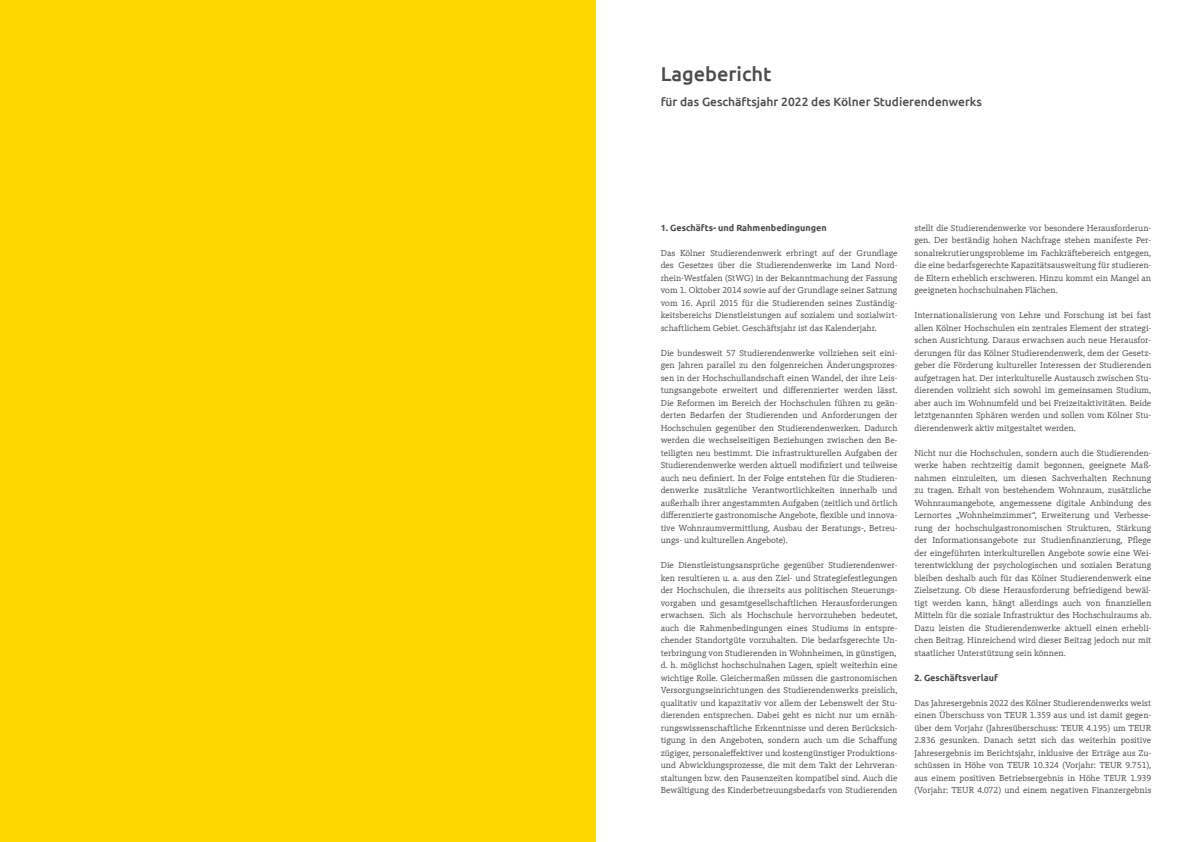
<style>
.page{position:relative;width:1191px;height:842px;background:#fff}
.page>*{position:absolute;margin:0;border:0;box-sizing:border-box;transform-origin:0 0}
.t1{font:500 20px "Ubuntu";color:#4b4b4d}
.t2{font:500 12px "Ubuntu";color:#4b4b4d}
.t3{font:9px/12.5px "Kievit Slab Offc";color:#4b4b4d;text-align:justify}
.t4{font:700 9px "Ubuntu";color:#4b4b4d}
</style>
<div class="page">
<div style="left:0;top:0;width:595px;height:842px;background:#ffd600"></div>
<h1 class="t1" style="left:660px;top:61px;width:112px">Lagebericht</h1>
<h2 class="t2" style="left:660px;top:94px;width:323px">für das Geschäftsjahr 2022 des Kölner Studierendenwerks</h2>
<p class="t4" style="left:660px;top:222px;width:168px">1. Geschäfts- und Rahmenbedingungen</p>
<p class="t3" style="left:660px;top:246px;width:238px">Das Kölner Studierendenwerk erbringt auf der Grundlage des Gesetzes über die Studierendenwerke im Land Nord&shy;rhein-Westfalen (StWG) in der Bekanntmachung der Fassung vom 1. Oktober 2014 sowie auf der Grundlage seiner Satzung vom 16. April 2015 für die Studierenden seines Zuständig&shy;keitsbereichs Dienstleistungen auf sozialem und sozialwirt&shy;schaftlichem Gebiet. Geschäftsjahr ist das Kalenderjahr.</p>
<p class="t3" style="left:660px;top:346px;width:238px">Die bundesweit 57 Studierendenwerke vollziehen seit eini&shy;gen Jahren parallel zu den folgenreichen Änderungsprozes&shy;sen in der Hochschullandschaft einen Wandel, der ihre Leis&shy;tungsangebote erweitert und differenzierter werden lässt.<br>Die Reformen im Bereich der Hochschulen führen zu geän&shy;derten Bedarfen der Studierenden und Anforderungen der Hochschulen gegenüber den Studierendenwerken. Dadurch werden die wechselseitigen Beziehungen zwischen den Be&shy;teiligten neu bestimmt. Die infrastrukturellen Aufgaben der Studierendenwerke werden aktuell modifiziert und teilweise auch neu definiert. In der Folge entstehen für die Studieren&shy;denwerke zusätzliche Verantwortlichkeiten innerhalb und außerhalb ihrer angestammten Aufgaben (zeitlich und örtlich differenzierte gastronomische Angebote, flexible und innova&shy;tive Wohnraumvermittlung, Ausbau der Beratungs-, Betreu&shy;ungs- und kulturellen Angebote).</p>
<p class="t3" style="left:660px;top:559px;width:238px">Die Dienstleistungsansprüche gegenüber Studierendenwer&shy;ken resultieren u. a. aus den Ziel- und Strategiefestlegungen der Hochschulen, die ihrerseits aus politischen Steuerungs&shy;vorgaben und gesamtgesellschaftlichen Herausforderungen erwachsen. Sich als Hochschule hervorzuheben bedeutet, auch die Rahmenbedingungen eines Studiums in entspre&shy;chender Standortgüte vorzuhalten. Die bedarfsgerechte Un&shy;terbringung von Studierenden in Wohnheimen, in günstigen, d. h. möglichst hochschulnahen Lagen, spielt weiterhin eine wichtige Rolle. Gleichermaßen müssen die gastronomischen Versorgungseinrichtungen des Studierendenwerks preislich, qualitativ und kapazitativ vor allem der Lebenswelt der Stu&shy;dierenden entsprechen. Dabei geht es nicht nur um ernäh&shy;rungswissenschaftliche Erkenntnisse und deren Berücksich&shy;tigung in den Angeboten, sondern auch um die Schaffung zügiger, personaleffektiver und kostengünstiger Produktions&shy;und Abwicklungsprozesse, die mit dem Takt der Lehrveran&shy;staltungen bzw. den Pausenzeiten kompatibel sind. Auch die Bewältigung des Kinderbetreuungsbedarfs von Studierenden</p>
<p class="t3" style="left:914px;top:221px;width:238px">stellt die Studierendenwerke vor besondere Herausforderun&shy;gen. Der beständig hohen Nachfrage stehen manifeste Per&shy;sonalrekrutierungsprobleme im Fachkräftebereich entgegen, die eine bedarfsgerechte Kapazitätsausweitung für studieren&shy;de Eltern erheblich erschweren. Hinzu kommt ein Mangel an geeigneten hochschulnahen Flächen.</p>
<p class="t3" style="left:914px;top:309px;width:238px">Internationalisierung von Lehre und Forschung ist bei fast allen Kölner Hochschulen ein zentrales Element der strategi&shy;schen Ausrichtung. Daraus erwachsen auch neue Herausfor&shy;derungen für das Kölner Studierendenwerk, dem der Gesetz&shy;geber die Förderung kultureller Interessen der Studierenden aufgetragen hat. Der interkulturelle Austausch zwischen Stu&shy;dierenden vollzieht sich sowohl im gemeinsamen Studium, aber auch im Wohnumfeld und bei Freizeitaktivitäten. Beide letztgenannten Sphären werden und sollen vom Kölner Stu&shy;dierendenwerk aktiv mitgestaltet werden.</p>
<p class="t3" style="left:914px;top:446px;width:238px">Nicht nur die Hochschulen, sondern auch die Studierenden&shy;werke haben rechtzeitig damit begonnen, geeignete Maß&shy;nahmen einzuleiten, um diesen Sachverhalten Rechnung zu tragen. Erhalt von bestehendem Wohnraum, zusätzliche Wohnraumangebote, angemessene digitale Anbindung des Lernortes „Wohnheimzimmer“, Erweiterung und Verbesse&shy;rung der hochschulgastronomischen Strukturen, Stärkung der Informationsangebote zur Studienfinanzierung, Pflege der eingeführten interkulturellen Angebote sowie eine Wei&shy;terentwicklung der psychologischen und sozialen Beratung bleiben deshalb auch für das Kölner Studierendenwerk eine Zielsetzung. Ob diese Herausforderung befriedigend bewäl&shy;tigt werden kann, hängt allerdings auch von finanziellen Mitteln für die soziale Infrastruktur des Hochschulraums ab.<br>Dazu leisten die Studierendenwerke aktuell einen erhebli&shy;chen Beitrag. Hinreichend wird dieser Beitrag jedoch nur mit staatlicher Unterstützung sein können.</p>
<p class="t4" style="left:914px;top:672px;width:85px">2. Geschäftsverlauf</p>
<p class="t3" style="left:914px;top:696px;width:238px">Das Jahresergebnis 2022 des Kölner Studierendenwerks weist einen Überschuss von TEUR 1.359 aus und ist damit gegen&shy;über dem Vorjahr (Jahresüberschuss: TEUR 4.195) um TEUR 2.836 gesunken. Danach setzt sich das weiterhin positive Jahresergebnis im Berichtsjahr, inklusive der Erträge aus Zu&shy;schüssen in Höhe von TEUR 10.324 (Vorjahr: TEUR 9.751), aus einem positiven Betriebsergebnis in Höhe TEUR 1.939 (Vorjahr: TEUR 4.072) und einem negativen Finanzergebnis</p>
</div>
